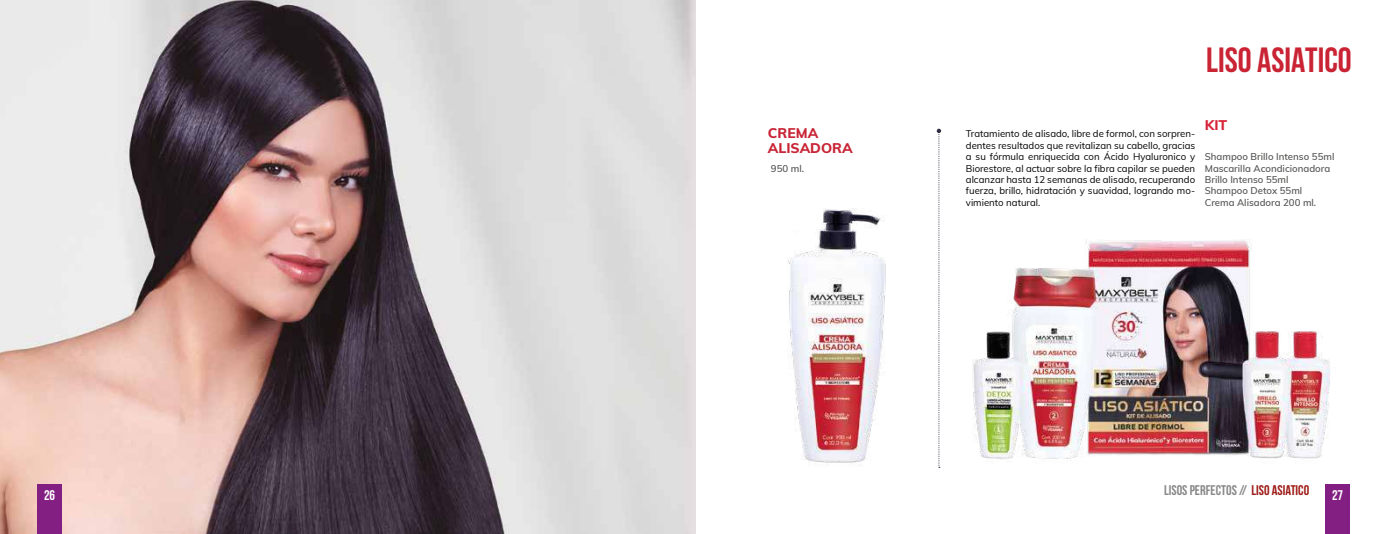
<style>
.page{position:relative;width:1389px;height:534px;background:#fff}
.page>*{position:absolute;margin:0;border:0;box-sizing:border-box;transform-origin:0 0}
.t1{font:700 35px "Bebas Neue";color:#c92334}
.t2{font:700 14px "Bebas Neue";color:#878787}
.t3{font:800 14px/14.9px "Muli";color:#c92435}
.t4{font:700 14px "Bebas Neue";color:#fff}
.t5{font:800 14px "Muli";color:#d72437}
.t6{font:9.62px/11.4px "Muli";color:#000;text-align:justify}
.t7{font:600 9.62px/11.4px "Muli";color:#575756}
.s1{color:#9d1915}
</style>
<div class="page">
<img style="left:0;top:0;width:696px;height:533px">
<img style="left:972px;top:239px;width:358px;height:222px">
<img style="left:788px;top:208px;width:98px;height:255px">
<svg style="left:937px;top:129px;width:4px;height:338px"></svg>
<div style="left:1325px;top:484px;width:25px;height:49px;background:#831f82"></div>
<div style="left:37px;top:484px;width:25px;height:49px;background:#831f82"></div>
<h2 class="t3" style="left:768px;top:125px;width:86px">CREMA<br>ALISADORA</h2>
<p class="t7" style="left:771px;top:162px;width:35px">950 ml.</p>
<h1 class="t1" style="left:1206px;top:40px;width:147px">LISO ASIATICO</h1>
<p class="t6" style="left:966px;top:128px;width:231px">Tratamiento de alisado, libre de formol, con sorpren&shy;dentes resultados que revitalizan su cabello, gracias a su fórmula enriquecida con Ácido Hyaluronico y Biorestore, al actuar sobre la fibra capilar se pueden alcanzar hasta 12 semanas de alisado, recuperando fuerza, brillo, hidratación y suavidad, logrando mo&shy;vimiento natural.</p>
<h2 class="t5" style="left:1205px;top:114px;width:24px">KIT</h2>
<p class="t7" style="left:1205px;top:150px;width:131px">Shampoo Brillo Intenso 55ml<br>Mascarilla Acondicionadora<br>Brillo Intenso 55ml<br>Shampoo Detox 55ml<br>Crema Alisadora 200 ml.</p>
<h2 class="t2" style="left:1164px;top:481px;width:147px">LISOS PERFECTOS // <span class="s1">LISO ASIATICO</span></h2>
<h2 class="t4" style="left:44px;top:486px;width:12px">26</h2>
<h2 class="t4" style="left:1332px;top:486px;width:12px">27</h2>
</div>
